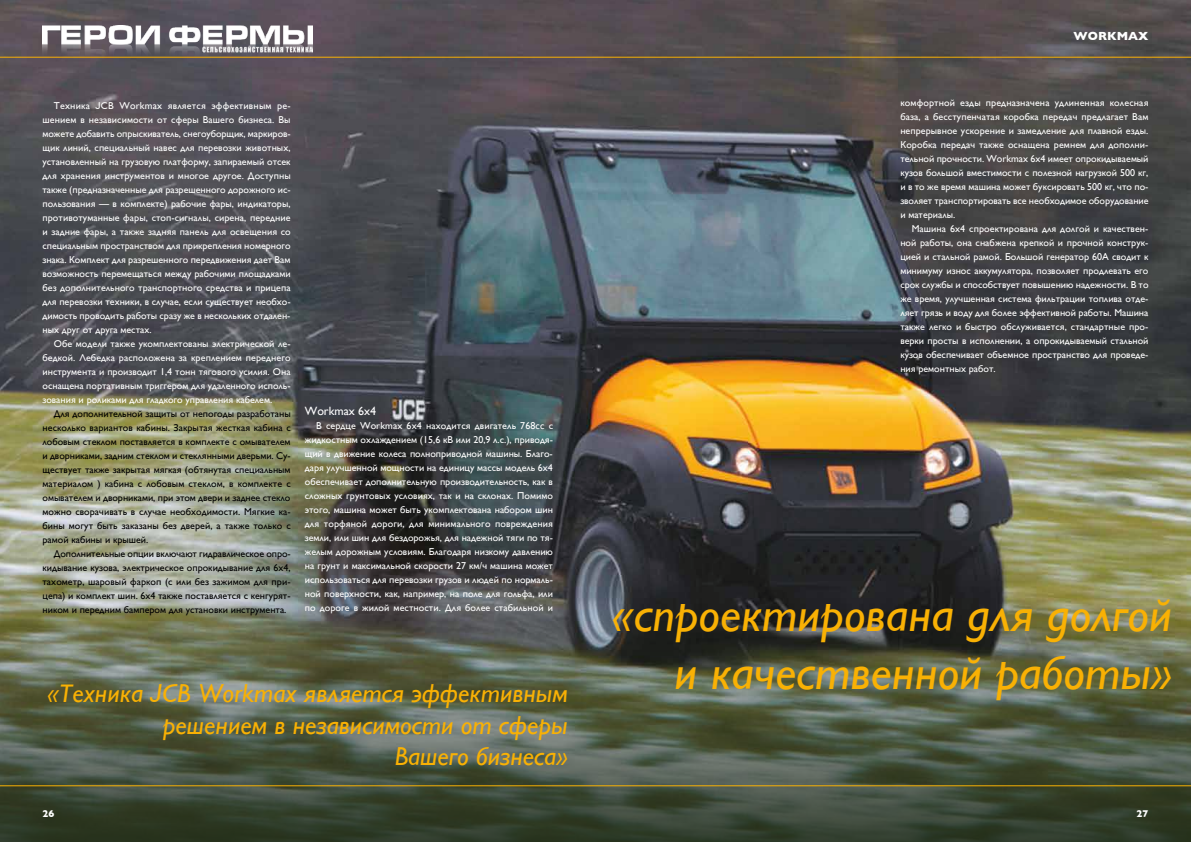
<style>
.page{position:relative;width:1191px;height:842px;background:#fff}
.page>*{position:absolute;margin:0;border:0;box-sizing:border-box;transform-origin:0 0}
.t1{font:italic 48px/57.6px "Gill Sans";color:#f9b104;text-align:right}
.t2{font:italic 26px/31.2px "Gill Sans";color:#f9b104;text-align:right}
.t3{font:12px "Gill Sans";color:#fff}
.t4{font:700 12px "Gill Sans";color:#fff}
.t5{font:10px/14px "Gill Sans";color:#fff;text-align:justify}
.t6{font:10px/14px "Gill Sans";color:#000;text-align:justify}
.t7{font:700 10px "Gill Sans";color:#fff}
.s1{font-family:"JCB Euro Roman"}
.s2{font-family:"JCB Euro"}
</style>
<div class="page">
<img style="left:0;top:0;width:1191px;height:279px">
<img style="left:0;top:279px;width:1191px;height:563px">
<hr style="left:0;top:785px;width:1191px;height:1px;background:#f9b104">
<hr style="left:0;top:57px;width:1191px;height:1px;background:#f9b104">
<img style="left:43px;top:26px;width:269px;height:32px">
<p class="t5" style="left:43px;top:98px;width:250px;text-indent:11px">Техника <span class="s1">JCB</span> Workmax является эффективным ре&shy;шением в независимости от сферы Вашего бизнеса. Вы можете добавить опрыскиватель, снегоуборщик, маркиров&shy;щик линий, специальный навес для перевозки животных, установленный на грузовую платформу, запираемый отсек для хранения инструментов и многое другое. Доступны также (предназначенные для разрешенного дорожного ис&shy;пользования — в комплекте) рабочие фары, индикаторы, противотуманные фары, стоп-сигналы, сирена, передние и задние фары, а также задняя панель для освещения со специальным пространством для прикрепления номерного знака. Комплект для разрешенного передвижения дает Вам возможность перемещаться между рабочими площадками без дополнительного транспортного средства и прицепа для перевозки техники, в случае, если существует необхо&shy;димость проводить работы сразу же в нескольких отдален&shy;ных друг от друга местах.</p>
<p class="t5" style="left:43px;top:336px;width:250px;text-indent:11px">Обе модели также укомплектованы электрической ле&shy;бедкой. Лебедка расположена за креплением переднего инструмента и производит 1,4 тонн тягового усилия. Она оснащена портативным триггером для удаленного исполь&shy;зования и роликами для гладкого управления кабелем.</p>
<p class="t6" style="left:43px;top:406px;width:250px;text-indent:11px">Для дополнительной защиты от непогоды разработаны несколько вариантов кабины. Закрытая жесткая кабина с лобовым стеклом поставляется в комплекте с омывателем и дворниками, задним стеклом и стеклянными дверьми. Су&shy;ществует также закрытая мягкая (обтянутая специальным материалом ) кабина с лобовым стеклом, в комплекте с омывателем и дворниками, при этом двери и заднее стекло можно сворачивать в случае необходимости. Мягкие ка&shy;бины могут быть заказаны без дверей, а также только с рамой кабины и крышей.</p>
<p class="t6" style="left:43px;top:546px;width:250px;text-indent:11px">Дополнительные опции включают гидравлическое опро&shy;кидывание кузова, электрическое опрокидывание для 6х4, тахометр, шаровый фаркоп (с или без зажимом для при&shy;цепа) и комплект шин. 6x4 также поставляется с кенгурят&shy;ником и передним бампером для установки инструмента.</p>
<p class="t3" style="left:305px;top:404px;width:73px">Workmax 6x4</p>
<p class="t5" style="left:305px;top:419px;width:250px;text-indent:11px">В сердце Workmax 6x4 находится двигатель 768cc с жидкостным охлаждением (15,6 кВ или 20,9 л.с.), приводя&shy;щий в движение колеса полноприводной машины. Благо&shy;даря улучшенной мощности на единицу массы модель 6x4 обеспечивает дополнительную производительность, как в сложных грунтовых условиях, так и на склонах. Помимо этого, машина может быть укомплектована набором шин для торфяной дороги, для минимального повреждения земли, или шин для бездорожья, для надежной тяги по тя&shy;желым дорожным условиям. Благодаря низкому давлению на грунт и максимальной скорости 27 км/ч машина может использоваться для перевозки грузов и людей по нормаль&shy;ной поверхности, как, например, на поле для гольфа, или по дороге в жилой местности. Для более стабильной и</p>
<h2 class="t2" style="left:48px;top:678px;width:521px">«Техника <span class="s2">JCB</span> Workmax является эффективным решением в независимости от сферы<br>Вашего бизнеса»</h2>
<p class="t7" style="left:43px;top:808px;width:13px">26</p>
<p class="t4" style="left:1073px;top:28px;width:76px">WORKMAX</p>
<p class="t5" style="left:900px;top:96px;width:250px">комфортной езды предназначена удлиненная колесная база, а бесступенчатая коробка передач предлагает Вам непрерывное ускорение и замедление для плавной езды.<br>Коробка передач также оснащена ремнем для дополни&shy;тельной прочности. Workmax 6x4 имеет опрокидываемый кузов большой вместимости с полезной нагрузкой 500 кг, и в то же время машина может буксировать 500 кг, что по&shy;зволяет транспортировать все необходимое оборудование и материалы.</p>
<p class="t5" style="left:900px;top:222px;width:250px;text-indent:11px">Машина 6x4 спроектирована для долгой и качествен&shy;ной работы, она снабжена крепкой и прочной конструк&shy;цией и стальной рамой. Большой генератор 60A сводит к минимуму износ аккумулятора, позволяет продлевать его срок службы и способствует повышению надежности. В то же время, улучшенная система фильтрации топлива отде&shy;ляет грязь и воду для более эффективной работы. Машина также легко и быстро обслуживается, стандартные про&shy;верки просты в исполнении, а опрокидываемый стальной кузов обеспечивает объемное пространство для проведе&shy;ния ремонтных работ.</p>
<h1 class="t1" style="left:613px;top:586px;width:560px">«спроектирована для долгой и качественной работы»</h1>
<p class="t7" style="left:1136px;top:808px;width:13px">27</p>
</div>
